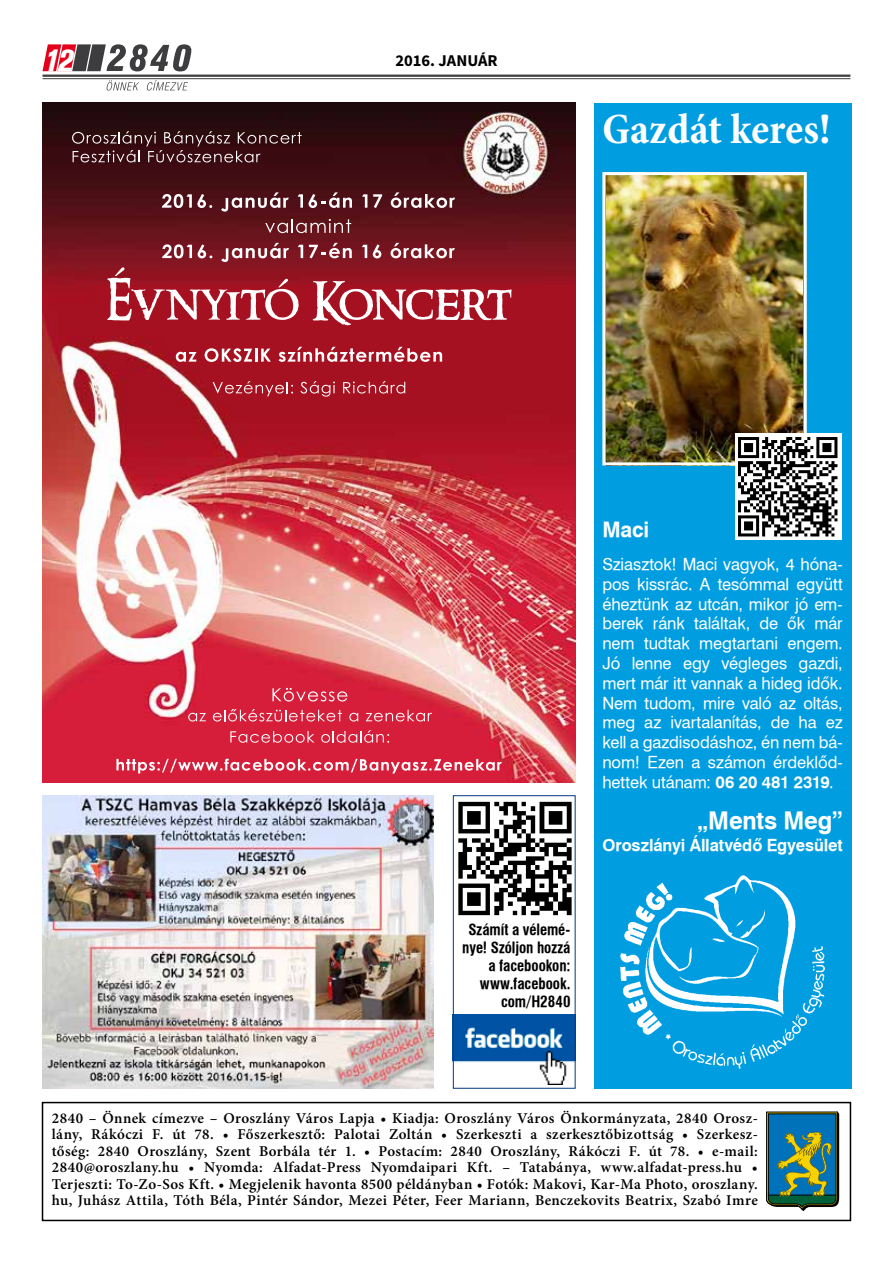
<style>
.page{position:relative;width:893px;height:1263px;background:#fff}
.page>*{position:absolute;margin:0;border:0;box-sizing:border-box;transform-origin:0 0}
.t1{font:700 condensed 43.5px "Minion Pro";color:#fff}
.t2{font:italic 700 30px "Akzidenz Grotesk Cn X PFL";color:#fff}
.t3{font:700 24px "Swiss 721 PFL";letter-spacing:-.01em;color:#fff}
.t4{font:700 21px "Swiss 721 PFL";color:#fff}
.t5{font:16.5px/19.8px "Swiss 721 PFL";letter-spacing:-.005em;color:#fff;text-align:justify}
.t6{font:700 16.5px "Swiss 721 PFL";letter-spacing:-.005em;color:#fff}
.t7{font:700 16.5px "Source Sans Pro";color:#000}
.t8{font:600 15px/16.5px "Minion Pro";letter-spacing:.025em;color:#000;text-align:justify}
.t9{font:700 15px/18px "Swiss 721 Cn PFL";color:#000;text-align:right}
.s1{font-weight:700}
</style>
<div class="page">
<svg style="left:43px;top:44px;width:148px;height:27px"></svg>
<svg style="left:107px;top:80px;width:32px;height:11px"></svg>
<svg style="left:147px;top:80px;width:41px;height:11px"></svg>
<hr style="left:43px;top:75px;width:807px;height:2px;background:#3e3d40">
<hr style="left:43px;top:78px;width:807px;height:1px;background:#3e3d40">
<div style="left:42px;top:1102px;width:809px;height:119px;border:2px solid #000"></div>
<svg style="left:766px;top:1112px;width:73px;height:99px;background:#3b7874"></svg>
<div style="left:594px;top:103px;width:257px;height:986px;background:#009ee0"></div>
<img style="left:607px;top:176px;width:195px;height:285px">
<div style="left:602px;top:172px;width:205px;height:293px;border:3px solid #fff"></div>
<img style="left:620px;top:876px;width:205px;height:193px">
<img style="left:458px;top:801px;width:114px;height:115px">
<img style="left:455px;top:1015px;width:118px;height:70px">
<div style="left:453px;top:795px;width:122px;height:294px;border:1px solid #003882"></div>
<img style="left:43px;top:103px;width:532px;height:679px">
<svg style="left:313px;top:281px;width:199px;height:44px"></svg>
<svg style="left:72px;top:131px;width:230px;height:31px;background:#512d31"></svg>
<svg style="left:176px;top:352px;width:21px;height:10px"></svg>
<svg style="left:205px;top:348px;width:66px;height:14px"></svg>
<svg style="left:279px;top:347px;width:163px;height:15px"></svg>
<svg style="left:213px;top:381px;width:80px;height:15px"></svg>
<svg style="left:300px;top:381px;width:35px;height:16px"></svg>
<svg style="left:343px;top:381px;width:62px;height:13px"></svg>
<svg style="left:272px;top:688px;width:75px;height:13px"></svg>
<svg style="left:188px;top:713px;width:18px;height:8px"></svg>
<svg style="left:213px;top:709px;width:129px;height:12px;background:#df5267"></svg>
<svg style="left:349px;top:713px;width:9px;height:8px"></svg>
<svg style="left:366px;top:710px;width:66px;height:11px"></svg>
<svg style="left:230px;top:731px;width:84px;height:12px"></svg>
<svg style="left:321px;top:730px;width:68px;height:13px"></svg>
<svg style="left:116px;top:759px;width:386px;height:14px"></svg>
<svg style="left:162px;top:194px;width:50px;height:14px"></svg>
<svg style="left:221px;top:192px;width:68px;height:20px"></svg>
<svg style="left:298px;top:194px;width:5px;height:14px"></svg>
<svg style="left:309px;top:192px;width:43px;height:16px"></svg>
<svg style="left:362px;top:194px;width:5px;height:14px"></svg>
<svg style="left:373px;top:194px;width:9px;height:14px"></svg>
<svg style="left:391px;top:192px;width:64px;height:16px"></svg>
<svg style="left:265px;top:219px;width:86px;height:14px"></svg>
<svg style="left:107px;top:243px;width:196px;height:77px;background:#a63e49"></svg>
<svg style="left:309px;top:243px;width:43px;height:15px"></svg>
<svg style="left:362px;top:245px;width:5px;height:13px"></svg>
<svg style="left:373px;top:244px;width:8px;height:14px"></svg>
<svg style="left:391px;top:243px;width:64px;height:15px"></svg>
<img style="left:43px;top:795px;width:391px;height:294px">
<img style="left:735px;top:434px;width:106px;height:106px">
<h2 class="t2" style="left:43px;top:42px;width:32px">12</h2>
<p class="t7" style="left:395px;top:50px;width:104px">2016. JANUÁR</p>
<h1 class="t1" style="left:602px;top:99px;width:230px">Gazdát keres!</h1>
<p class="t9" style="left:462px;top:920px;width:110px">Számít a vélemé&shy;nye! Szóljon hozzá a facebookon: www.facebook. com/H2840</p>
<h3 class="t4" style="left:602px;top:516px;width:48px">Maci</h3>
<p class="t5" style="left:602px;top:554px;width:242px">Sziasztok! Maci vagyok, 4 hóna&shy;pos kissrác. A tesómmal együtt éheztünk az utcán, mikor jó em&shy;berek ránk találtak, de ők már nem tudtak megtartani engem.<br>Jó lenne egy végleges gazdi, mert már itt vannak a hideg idők.<br>Nem tudom, mire való az oltás, meg az ivartalanítás, de ha ez kell a gazdisodáshoz, én nem bá&shy;nom! Ezen a számon érdeklőd&shy;hettek utánam: <span class="s1">06 20 481 2319</span>.</p>
<h3 class="t3" style="left:698px;top:805px;width:147px">„Ments Meg”</h3>
<p class="t6" style="left:602px;top:834px;width:242px">Oroszlányi Állatvédő Egyesület</p>
<p class="t8" style="left:52px;top:1109px;width:708px">2840 – Önnek címezve – Oroszlány Város Lapja • Kiadja: Oroszlány Város Önkormányzata, 2840 Orosz&shy;lány, Rákóczi F. út 78. • Főszerkesztő: Palotai Zoltán • Szerkeszti a szerkesztőbizottság • Szerkesz&shy;tőség: 2840 Oroszlány, Szent Borbála tér 1. • Postacím: 2840 Oroszlány, Rákóczi F. út 78. • e-mail:<br>2840@oroszlany.hu • Nyomda: Alfadat-Press Nyomdaipari Kft. – Tatabánya, www.alfadat-press.hu • Terjeszti: To-Zo-Sos Kft. • Megjelenik havonta 8500 példányban • Fotók: Makovi, Kar-Ma Photo, oroszlany. hu, Juhász Attila, Tóth Béla, Pintér Sándor, Mezei Péter, Feer Mariann, Benczekovits Beatrix, Szabó Imre</p>
</div>
